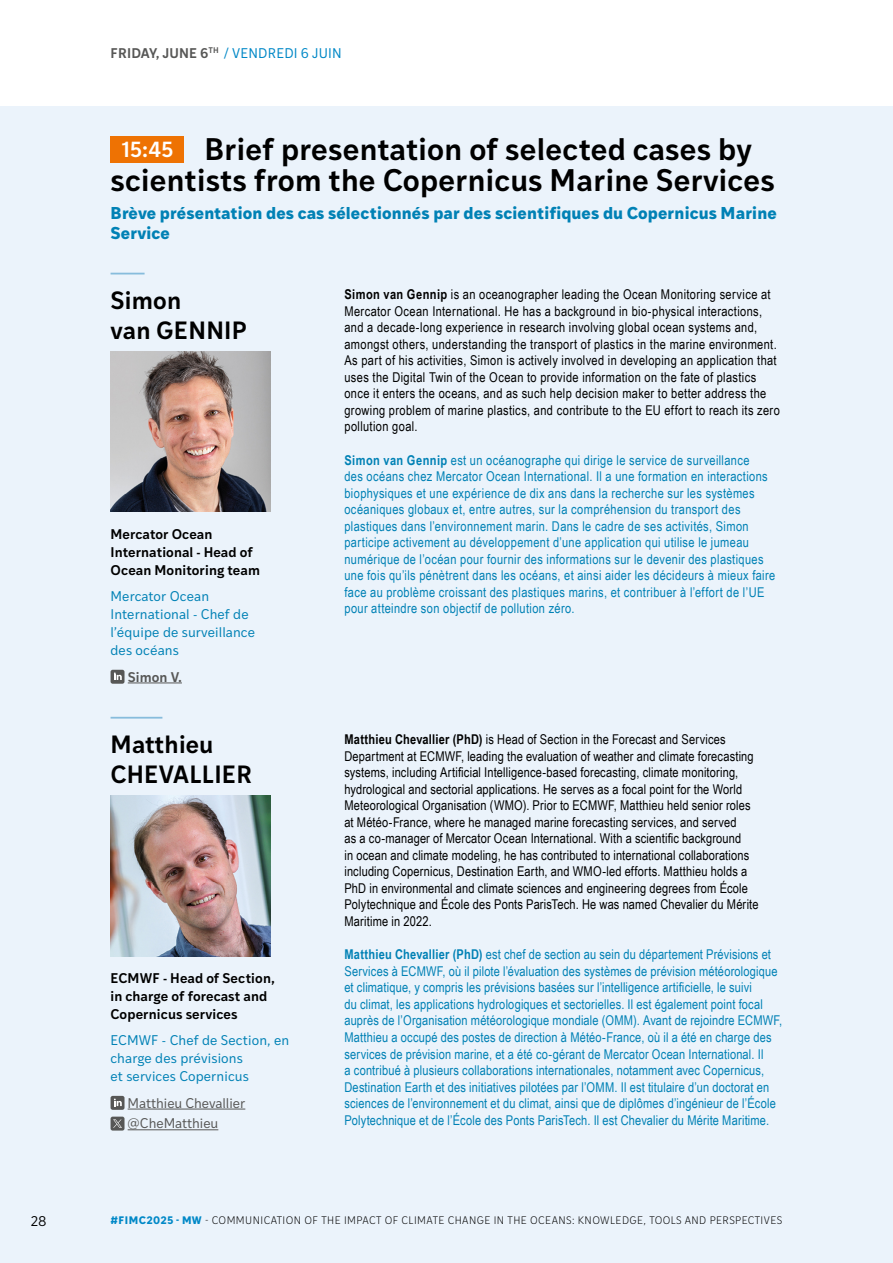
<style>
.page{position:relative;width:893px;height:1263px;background:#fff}
.page>*{position:absolute;margin:0;border:0;box-sizing:border-box;transform-origin:0 0}
.titre_intervention{font:600 30px/31.5px "Ivy Style Sans";letter-spacing:.01em;color:#000}
.Nom_intervenant{font:600 24px/30px "Ivy Style Sans";letter-spacing:.01em;color:#000}
.t1{font:600 21px "Ivy Style Sans";color:#fff}
.titre_intervention-2{font:700 16.5px/19.5px "Ivy Style Sans";letter-spacing:.01em;color:#0081b5}
.body_arial_reg_9{font:13.5px/16.5px "Arial Narrow";letter-spacing:.015em;color:#0081b5}
.body_arial_reg_9-2{font:13.5px/16.5px "Arial Narrow";letter-spacing:.015em;color:#000}
.poste{font:13.5px/18px "Ivy Style Sans";letter-spacing:.01em;color:#0081b5}
.poste-2{font:600 13.5px/18px "Ivy Style Sans";letter-spacing:.01em;color:#000}
.Style_de_paragraphe_1{font:13.5px "Ivy Style Sans";color:#575756}
.t2{font:13.5px "Ivy Style Sans";letter-spacing:.01em;color:#0088c7}
.poste-3{font:600 13.5px "Ivy Style Sans";letter-spacing:.01em;color:#575756}
.t3{font:13.5px "Ivy Style Sans";color:#000}
.t4{font:300 10.5px "Ivy Style Sans";letter-spacing:.04em;color:#000}
.s1{font-weight:600;color:#575756}
.s2{font-weight:700}
.s3{font-weight:700;color:#0088c7}
</style>
<div class="page">
<div style="left:0;top:106px;width:893px;height:1157px;background:#ebf3fb"></div>
<div style="left:111px;top:136px;width:73px;height:26px;background:#ee7203"></div>
<hr style="left:111px;top:273px;width:34px;height:1px;background:#87bcdc">
<hr style="left:128px;top:683px;width:54px;height:1px;background:#575756">
<img style="left:111px;top:352px;width:160px;height:160px">
<svg style="left:111px;top:670px;width:14px;height:14px"></svg>
<hr style="left:111px;top:717px;width:51px;height:2px;background:#87bcdc">
<hr style="left:128px;top:1109px;width:117px;height:1px;background:#575756">
<hr style="left:128px;top:1129px;width:90px;height:1px;background:#575756">
<img style="left:111px;top:796px;width:160px;height:160px">
<svg style="left:111px;top:1096px;width:14px;height:14px"></svg>
<div style="left:111px;top:1116px;width:14px;height:14px;background:#575756;border-radius:2px"></div>
<svg style="left:113px;top:1119px;width:9px;height:9px"></svg>
<p class="t2" style="left:111px;top:43px;width:233px"><span class="s1">FRIDAY, JUNE 6</span><sup>TH</sup> / VENDREDI 6 JUIN</p>
<p class="titre_intervention" style="left:111px;top:131px;width:666px;text-indent:94px">Brief presentation of selected cases by scientists from the Copernicus Marine Services</p>
<p class="titre_intervention-2" style="left:111px;top:202px;width:668px">Brève présentation des cas sélectionnés par des scientifiques du Copernicus Marine<br>Service</p>
<p class="t1" style="left:121px;top:133px;width:54px">15:45</p>
<p class="Nom_intervenant" style="left:111px;top:283px;width:138px">Simon<br>van GENNIP</p>
<p class="poste-2" style="left:111px;top:524px;width:151px">Mercator Ocean<br>International - Head of<br>Ocean Monitoring team</p>
<p class="poste" style="left:111px;top:586px;width:146px">Mercator Ocean<br>International - Chef de l’équipe de surveillance des océans</p>
<p class="poste-3" style="left:128px;top:666px;width:56px">Simon V.</p>
<p class="Nom_intervenant" style="left:111px;top:727px;width:143px">Matthieu<br>CHEVALLIER</p>
<p class="poste-2" style="left:111px;top:968px;width:166px">ECMWF - Head of Section, in charge of forecast and<br>Copernicus services</p>
<p class="poste" style="left:111px;top:1031px;width:180px">ECMWF - Chef de Section, en charge des prévisions<br>et services Copernicus</p>
<p class="Style_de_paragraphe_1" style="left:128px;top:1093px;width:119px">Matthieu Chevallier</p>
<p class="Style_de_paragraphe_1" style="left:128px;top:1114px;width:92px">@CheMatthieu</p>
<p class="body_arial_reg_9-2" style="left:344px;top:285px;width:437px"><span class="s2">Simon van Gennip</span> is an oceanographer leading the Ocean Monitoring service at Mercator Ocean International. He has a background in bio-physical interactions, and a decade-long experience in research involving global ocean systems and, amongst others, understanding the transport of plastics in the marine environment.<br>As part of his activities, Simon is actively involved in developing an application that uses the Digital Twin of the Ocean to provide information on the fate of plastics once it enters the oceans, and as such help decision maker to better address the growing problem of marine plastics, and contribute to the EU effort to reach its zero pollution goal.</p>
<p class="body_arial_reg_9" style="left:344px;top:451px;width:432px"><span class="s2">Simon van Gennip</span> est un océanographe qui dirige le service de surveillance<br>des océans chez Mercator Ocean International. Il a une formation en interactions biophysiques et une expérience de dix ans dans la recherche sur les systèmes océaniques globaux et, entre autres, sur la compréhension du transport des plastiques dans l’environnement marin. Dans le cadre de ses activités, Simon participe activement au développement d’une application qui utilise le jumeau numérique de l’océan pour fournir des informations sur le devenir des plastiques une fois qu’ils pénètrent dans les océans, et ainsi aider les décideurs à mieux faire face au problème croissant des plastiques marins, et contribuer à l’effort de l’UE pour atteindre son objectif de pollution zéro.</p>
<p class="body_arial_reg_9-2" style="left:344px;top:731px;width:416px"><span class="s2">Matthieu Chevallier (PhD)</span> is Head of Section in the Forecast and Services Department at ECMWF, leading the evaluation of weather and climate forecasting systems, including Artificial Intelligence-based forecasting, climate monitoring, hydrological and sectorial applications. He serves as a focal point for the World Meteorological Organisation (WMO). Prior to ECMWF, Matthieu held senior roles at Météo-France, where he managed marine forecasting services, and served<br>as a co-manager of Mercator Ocean International. With a scientific background<br>in ocean and climate modeling, he has contributed to international collaborations including Copernicus, Destination Earth, and WMO-led efforts. Matthieu holds a PhD in environmental and climate sciences and engineering degrees from École Polytechnique and École des Ponts ParisTech. He was named Chevalier du Mérite Maritime in 2022.</p>
<p class="body_arial_reg_9" style="left:344px;top:946px;width:439px"><span class="s2">Matthieu Chevallier (PhD)</span> est chef de section au sein du département Prévisions et Services à ECMWF, où il pilote l’évaluation des systèmes de prévision météorologique et climatique, y compris les prévisions basées sur l’intelligence artificielle, le suivi<br>du climat, les applications hydrologiques et sectorielles. Il est également point focal auprès de l’Organisation météorologique mondiale (OMM). Avant de rejoindre ECMWF, Matthieu a occupé des postes de direction à Météo-France, où il a été en charge des services de prévision marine, et a été co-gérant de Mercator Ocean International. Il<br>a contribué à plusieurs collaborations internationales, notamment avec Copernicus, Destination Earth et des initiatives pilotées par l’OMM. Il est titulaire d’un doctorat en sciences de l’environnement et du climat, ainsi que de diplômes d’ingénieur de l’École Polytechnique et de l’École des Ponts ParisTech. Il est Chevalier du Mérite Maritime.</p>
<p class="t3" style="left:31px;top:1212px;width:17px">28</p>
<p class="t4" style="left:111px;top:1213px;width:673px"><span class="s3">#FIMC2025 - MW</span> - COMMUNICATION OF THE IMPACT OF CLIMATE CHANGE IN THE OCEANS: KNOWLEDGE, TOOLS AND PERSPECTIVES</p>
</div>
